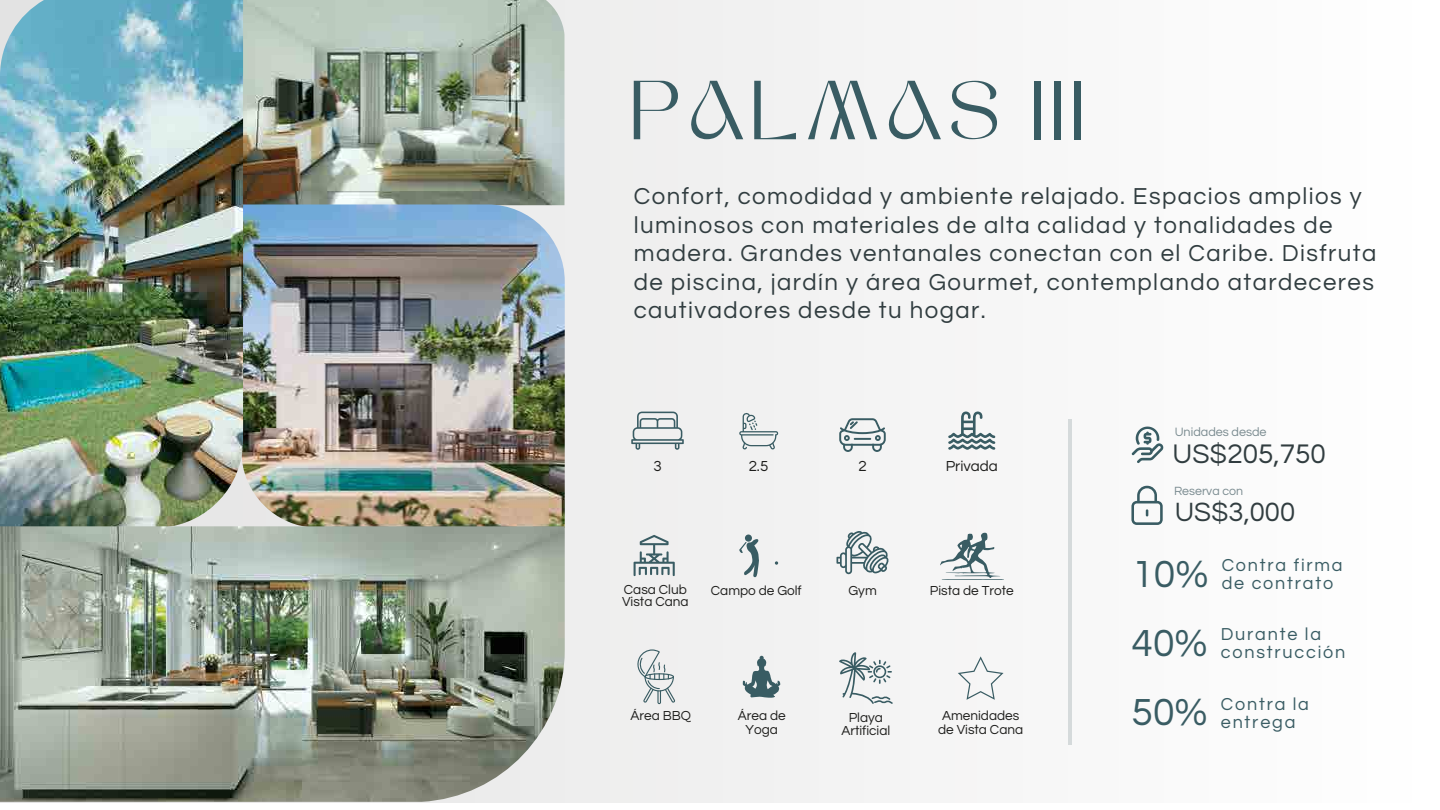
<style>
.page{position:relative;width:1440px;height:810px;background:#fff}
.page>*{position:absolute;margin:0;border:0;box-sizing:border-box;transform-origin:0 0}
.t1{font:78px "KENAO";letter-spacing:.06em;color:#395c63}
.t2{font:28px "Questrial";color:#313d40}
.t3{font:27.5px "Questrial";color:#313d40}
.t4{font:24px/28.5px "Questrial";letter-spacing:.06em;color:#313d40}
.t5{font:18px/18px "Questrial";letter-spacing:.1em;color:#395c63}
.t6{font:15.1px "Questrial";color:#1d1d1b}
.t7{font:13.6px/13.5px "Questrial";color:#1d1d1b;text-align:center}
.t8{font:12.6px "Questrial";color:#7a8b90}
.t9{font:12.4px "Questrial";color:#7a8b90}
.s1{font-size:39.2px}
</style>
<div class="page">
<div style="left:0;top:0;width:1440px;height:802px;background:#f6f6f6"></div>
<img style="left:243px;top:0;width:321px;height:204px">
<img style="left:243px;top:204px;width:322px;height:322px">
<img style="left:0;top:0;width:243px;height:526px">
<img style="left:0;top:526px;width:565px;height:276px">
<svg style="left:634px;top:535px;width:41px;height:41px"></svg>
<svg style="left:631px;top:412px;width:53px;height:38px"></svg>
<svg style="left:739px;top:412px;width:39px;height:37px"></svg>
<svg style="left:839px;top:418px;width:47px;height:34px"></svg>
<svg style="left:948px;top:412px;width:47px;height:38px"></svg>
<hr style="left:1068px;top:420px;width:3px;height:325px;background:#7a8b90">
<svg style="left:1132px;top:427px;width:31px;height:36px"></svg>
<svg style="left:1131px;top:486px;width:32px;height:39px"></svg>
<svg style="left:775px;top:561px;width:3px;height:4px"></svg>
<svg style="left:739px;top:539px;width:20px;height:39px"></svg>
<div style="left:745px;top:535px;width:7px;height:7px;background:#395c63;border-radius:50%"></div>
<svg style="left:958px;top:656px;width:46px;height:44px"></svg>
<svg style="left:836px;top:531px;width:53px;height:43px"></svg>
<svg style="left:637px;top:649px;width:38px;height:55px"></svg>
<svg style="left:940px;top:533px;width:64px;height:47px"></svg>
<svg style="left:839px;top:652px;width:54px;height:52px"></svg>
<svg style="left:743px;top:656px;width:37px;height:42px"></svg>
<h1 class="t1" style="left:634px;top:66px;width:457px">PALMAS III</h1>
<p class="t4" style="left:634px;top:182px;width:744px">Confort, comodidad y ambiente relajado. Espacios amplios y luminosos con materiales de alta calidad y tonalidades de madera. Grandes ventanales conectan con el Caribe. Disfruta de piscina, jardín y área Gourmet, contemplando atardeceres cautivadores desde tu hogar.</p>
<p class="t6" style="left:653px;top:458px;width:10px">3</p>
<p class="t6" style="left:749px;top:458px;width:21px">2.5</p>
<p class="t6" style="left:858px;top:459px;width:10px">2</p>
<p class="t6" style="left:946px;top:458px;width:54px">Privada</p>
<p class="t7" style="left:622px;top:584px;width:68px;line-height:12px;text-align:left">Casa Club<br>Vista Cana</p>
<p class="t7" style="left:711px;top:584px;width:92px">Campo de Golf</p>
<p class="t7" style="left:930px;top:584px;width:85px">Pista de Trote</p>
<p class="t7" style="left:848px;top:584px;width:30px">Gym</p>
<p class="t7" style="left:630px;top:709px;width:62px">Área BBQ</p>
<p class="t7" style="left:841px;top:711px;width:50px">Playa<br>Artificial</p>
<p class="t7" style="left:938px;top:710px;width:87px;text-align:left">Amenidades de Vista Cana</p>
<p class="t7" style="left:738px;top:710px;width:49px">Área de<br>Yoga</p>
<p class="t8" style="left:1175px;top:426px;width:93px">Unidades desde</p>
<p class="t2" style="left:1173px;top:440px;width:155px">US$205,750</p>
<p class="t9" style="left:1174px;top:485px;width:71px">Reserva con</p>
<p class="t3" style="left:1175px;top:498px;width:122px">US$3,000</p>
<p class="t5" style="left:1222px;top:556px;width:122px;text-indent:-89px"><span class="s1">10%</span> Contra firma de contrato</p>
<p class="t5" style="left:1221px;top:626px;width:126px;text-indent:-89px"><span class="s1">40%</span> Durante la construcción</p>
<p class="t5" style="left:1221px;top:695px;width:90px;text-indent:-89px"><span class="s1">50%</span> Contra la entrega</p>
</div>
